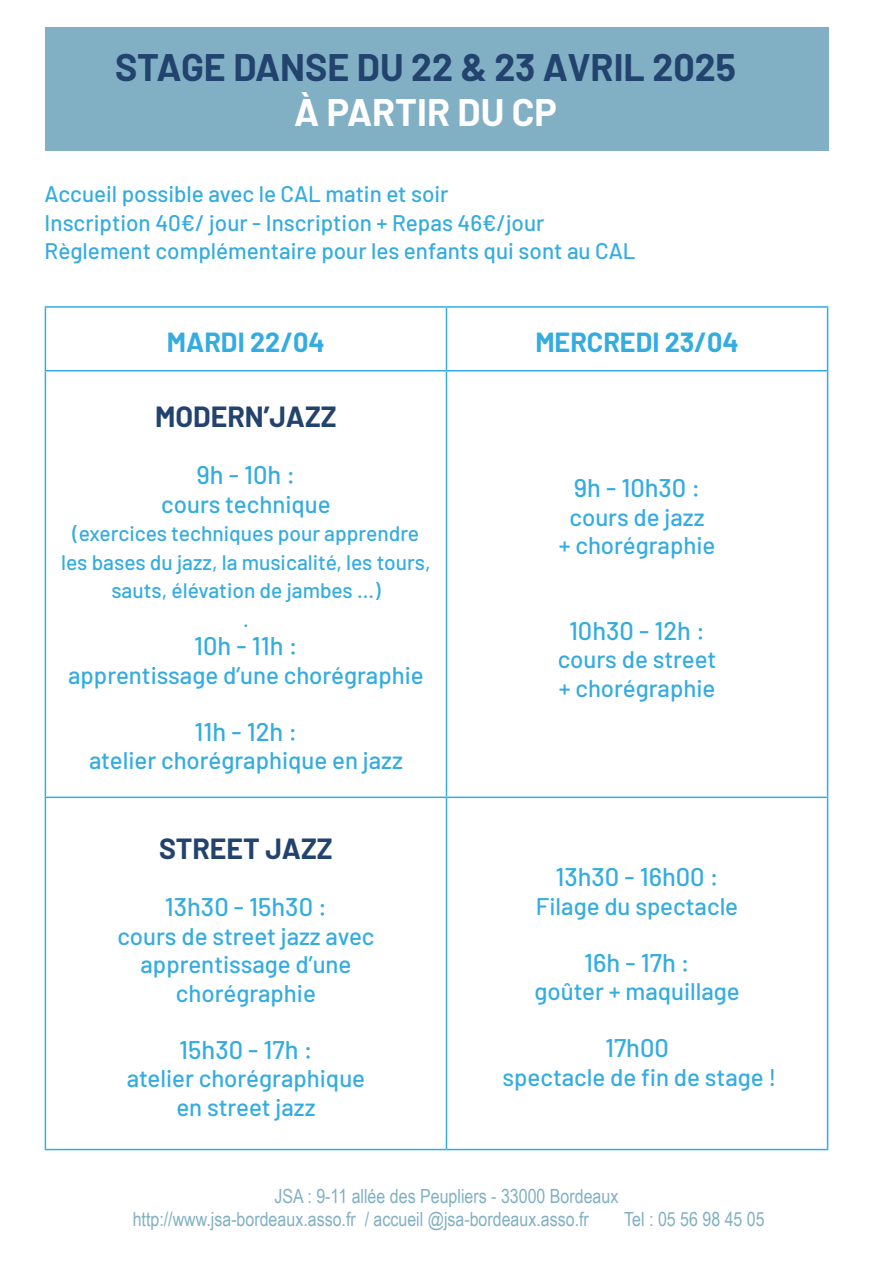
<style>
.page{position:relative;width:893px;height:1263px;background:#fff}
.page>*{position:absolute;margin:0;border:0;box-sizing:border-box;transform-origin:0 0}
.t1{font:700 37.5px "Barlow";color:#22436e}
.t2{font:700 37.5px "Barlow";color:#fff}
.t3{font:700 28.5px "Barlow";color:#22436e}
.t4{font:700 27px "Barlow";color:#34ace0}
.t5{font:500 25.5px "Barlow";color:#34ace0}
.t6{font:500 24px/28.5px "Barlow";color:#34ace0;text-align:center}
.t7{font:500 22.5px "Barlow";color:#34ace0}
.t8{font:500 21px/28.5px "Barlow";color:#34ace0;text-align:center}
.t9{font:19.5px "Arial Narrow";color:#81b0c4}
</style>
<div class="page">
<hr style="left:45px;top:371px;width:1px;height:425px;background:#34ace0">
<hr style="left:446px;top:371px;width:1px;height:425px;background:#34ace0">
<hr style="left:827px;top:371px;width:1px;height:425px;background:#34ace0">
<hr style="left:45px;top:796px;width:401px;height:2px;background:#34ace0">
<hr style="left:45px;top:798px;width:1px;height:351px;background:#34ace0">
<hr style="left:446px;top:796px;width:382px;height:2px;background:#34ace0">
<hr style="left:446px;top:798px;width:1px;height:351px;background:#34ace0">
<hr style="left:827px;top:798px;width:1px;height:351px;background:#34ace0">
<hr style="left:45px;top:1149px;width:401px;height:1px;background:#34ace0">
<hr style="left:446px;top:1149px;width:382px;height:1px;background:#34ace0">
<hr style="left:45px;top:306px;width:401px;height:2px;background:#34ace0">
<hr style="left:45px;top:308px;width:1px;height:62px;background:#34ace0">
<hr style="left:446px;top:306px;width:382px;height:2px;background:#34ace0">
<hr style="left:446px;top:308px;width:1px;height:62px;background:#34ace0">
<hr style="left:827px;top:308px;width:1px;height:62px;background:#34ace0">
<hr style="left:45px;top:370px;width:401px;height:1px;background:#34ace0">
<hr style="left:446px;top:370px;width:382px;height:1px;background:#34ace0">
<div style="left:45px;top:28px;width:783px;height:123px;background:#81b0c4"></div>
<p class="t1" style="left:115px;top:40px;width:622px">STAGE DANSE DU 22 &amp; 23 AVRIL 2025</p>
<p class="t2" style="left:294px;top:85px;width:264px">À PARTIR DU CP</p>
<p class="t7" style="left:45px;top:178px;width:405px">Accueil possible avec le CAL matin et soir</p>
<p class="t7" style="left:45px;top:206px;width:501px">Inscription 40€/ jour - Inscription + Repas 46€/jour</p>
<p class="t7" style="left:45px;top:235px;width:593px">Règlement complémentaire pour les enfants qui sont au CAL</p>
<p class="t4" style="left:167px;top:323px;width:159px">MARDI 22/04</p>
<p class="t4" style="left:535px;top:323px;width:205px">MERCREDI 23/04</p>
<p class="t3" style="left:155px;top:396px;width:183px">MODERN’JAZZ</p>
<p class="t5" style="left:197px;top:456px;width:100px">9h - 10h :</p>
<p class="t6" style="left:161px;top:488px;width:171px">cours technique</p>
<p class="t8" style="left:61px;top:518px;width:371px">(exercices techniques pour apprendre les bases du jazz, la musicalité, les tours, sauts, élévation de jambes ...)</p>
<p class="t8" style="left:243px;top:603px;width:7px">.</p>
<p class="t5" style="left:194px;top:627px;width:105px">10h - 11h :</p>
<p class="t6" style="left:68px;top:659px;width:357px">apprentissage d’une chorégraphie</p>
<p class="t5" style="left:194px;top:713px;width:104px">11h - 12h :</p>
<p class="t6" style="left:89px;top:744px;width:315px">atelier chorégraphique en jazz</p>
<p class="t3" style="left:159px;top:828px;width:175px">STREET JAZZ</p>
<p class="t5" style="left:165px;top:889px;width:164px">13h30 - 15h30 :</p>
<p class="t6" style="left:117px;top:920px;width:259px">cours de street jazz avec apprentissage d’une</p>
<p class="t6" style="left:176px;top:977px;width:142px">chorégraphie</p>
<p class="t5" style="left:179px;top:1031px;width:135px">15h30 - 17h :</p>
<p class="t6" style="left:127px;top:1063px;width:240px">atelier chorégraphique</p>
<p class="t6" style="left:176px;top:1091px;width:141px">en street jazz</p>
<p class="t5" style="left:574px;top:469px;width:128px">9h - 10h30 :</p>
<p class="t6" style="left:570px;top:501px;width:136px">cours de jazz</p>
<p class="t6" style="left:559px;top:529px;width:158px">+ chorégraphie</p>
<p class="t5" style="left:569px;top:612px;width:138px">10h30 - 12h :</p>
<p class="t6" style="left:558px;top:643px;width:160px">cours de street</p>
<p class="t6" style="left:559px;top:672px;width:158px">+ chorégraphie</p>
<p class="t5" style="left:555px;top:859px;width:165px">13h30 - 16h00 :</p>
<p class="t6" style="left:536px;top:890px;width:204px">Filage du spectacle</p>
<p class="t5" style="left:584px;top:944px;width:107px">16h - 17h :</p>
<p class="t6" style="left:534px;top:976px;width:207px">goûter + maquillage</p>
<p class="t5" style="left:605px;top:1030px;width:65px">17h00</p>
<p class="t6" style="left:503px;top:1061px;width:275px">spectacle de fin de stage !</p>
<p class="t9" style="left:275px;top:1182px;width:345px">JSA : 9-11 allée des Peupliers - 33000 Bordeaux</p>
<p class="t9" style="left:133px;top:1205px;width:458px">http://www.jsa-bordeaux.asso.fr / accueil @jsa-bordeaux.asso.fr</p>
<p class="t9" style="left:624px;top:1205px;width:142px">Tel : 05 56 98 45 05</p>
</div>
